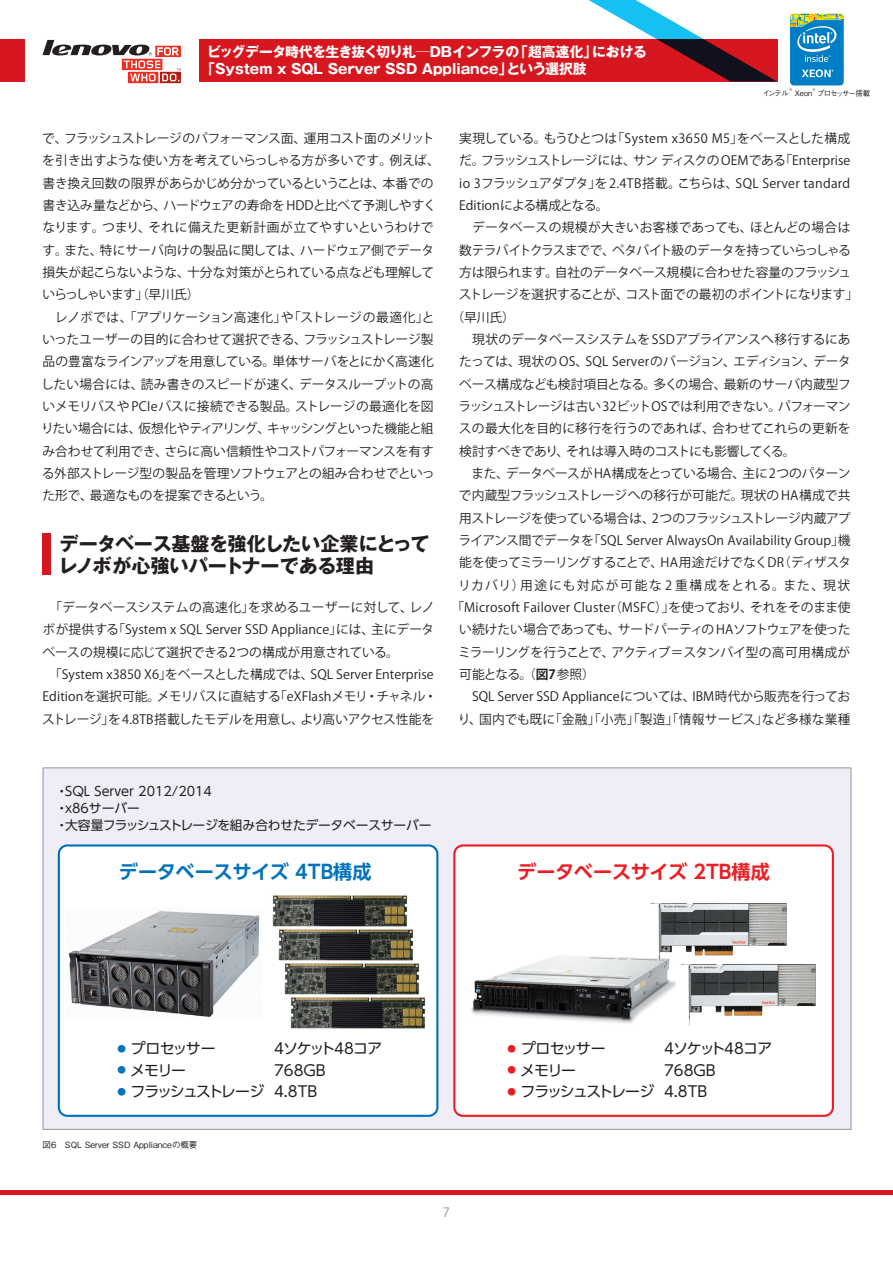
<style>
.page{position:relative;width:893px;height:1263px;background:#fff}
.page>*{position:absolute;margin:0;border:0;box-sizing:border-box;transform-origin:0 0}
.中見出し{font:700 19.2px "Gothic MB101 Pro";letter-spacing:-.005em;color:#231f20}
.t1{font:700 19.2px "UD Shin Go Pro De";letter-spacing:-.005em;color:#0072bc}
.t2{font:700 19.2px "UD Shin Go Pro De";letter-spacing:-.005em;color:#ee1d23}
.t3{font:14.85px "UD Shin Go Pro";letter-spacing:-.06em;color:#231f20}
.t4{font:14.85px "UD Shin Go Pro";letter-spacing:-.11em;color:#231f20}
.t5{font:700 13.8px/17px "Gothic MB101 Pro";color:#fff}
._3段本文{font:12.75px/22.4px "Koz Go Pro";letter-spacing:-.005em;color:#231f20;text-align:justify}
._3段本文-2{font:12.75px/22.4px "Koz Go Pro";letter-spacing:-.025em;color:#231f20}
.t6{font:12.75px/17px "UD Shin Go Pro";color:#231f20}
._3段本文-3{font:12.75px "Koz Go Pro";letter-spacing:.02em;color:#231f20}
._3段本文-4{font:12.75px "Koz Go Pro";letter-spacing:-.05em;color:#231f20}
._3段本文-5{font:12.75px "Koz Go Pro";letter-spacing:-.06em;color:#231f20}
._3段本文-6{font:12.75px "Koz Go Pro";letter-spacing:-.03em;color:#231f20}
._3段本文-7{font:12.75px "Koz Go Pro";letter-spacing:-.035em;color:#231f20}
._3段本文-8{font:12.75px "Koz Go Pro";letter-spacing:.015em;color:#231f20}
._3段本文-9{font:12.75px "Koz Go Pro";letter-spacing:-.04em;color:#231f20}
._3段本文-10{font:12.75px "Koz Go Pro";letter-spacing:.135em;color:#231f20}
.t7{font:12.75px "Koz Go Pro";color:#939598}
.キャプション{font:500 8.55px "Gothic BBB Pro";color:#231f20}
.t8{font:500 7.5px "Gothic BBB Pro";letter-spacing:-.1em;color:#231f20}
.t9{font:500 3.75px "Gothic BBB Pro";color:#231f20}
.s1{font-weight:700}
</style>
<div class="page">
<div style="left:0;top:39px;width:25px;height:43px;background:#d7171f"></div>
<svg style="left:43px;top:40px;width:138px;height:43px"></svg>
<hr style="left:0;top:1191px;width:893px;height:4px;background:#d7171f">
<div style="left:199px;top:39px;width:578px;height:43px;background:#d7171f"></div>
<svg style="left:588px;top:0;width:189px;height:82px"></svg>
<svg style="left:790px;top:14px;width:54px;height:71px;background:#3596be"></svg>
<div style="left:43px;top:534px;width:8px;height:41px;background:#d7171f"></div>
<div style="left:44px;top:768px;width:807px;height:361px;background:#efeef6"></div>
<div style="left:59px;top:845px;width:378px;height:271px;background:#fff;border-radius:9px"></div>
<div style="left:58px;top:844px;width:380px;height:273px;border:2px solid #0072bc;border-radius:9px"></div>
<div style="left:454px;top:845px;width:379px;height:271px;background:#fff;border-radius:9px"></div>
<div style="left:453px;top:844px;width:381px;height:273px;border:2px solid #ee1d23;border-radius:9px"></div>
<img style="left:471px;top:955px;width:204px;height:69px">
<img style="left:68px;top:911px;width:192px;height:107px">
<img style="left:272px;top:895px;width:136px;height:31px">
<img style="left:278px;top:929px;width:136px;height:31px">
<img style="left:284px;top:963px;width:136px;height:31px">
<img style="left:290px;top:997px;width:136px;height:31px">
<img style="left:646px;top:903px;width:141px;height:66px">
<img style="left:675px;top:959px;width:141px;height:66px">
<p class="t5" style="left:201px;top:42px;width:447px;text-indent:6px">ビッグデータ時代を生き抜く切り札─DBインフラの「超高速化」における「System x SQL Server SSD Appliance」という選択肢</p>
<p class="t5" style="left:208px;top:42px;width:446px">OSSクラウド基盤の大本命「OpenStack」<br>─ 導入の基礎から「本番環境」を視野に入れた運用のコツまでを理解する</p>
<p class="_3段本文-2" style="left:42px;top:128px;width:399px">で、フラッシュストレージのパフォーマンス面、運用コスト面のメリットを引き出すような使い方を考えていらっしゃる方が多いです。例えば、書き換え回数の限界があらかじめ分かっているということは、本番での書き込み量などから、ハードウェアの寿命をHDDと比べて予測しやすくなります。つまり、それに備えた更新計画が立てやすいというわけです。また、特にサーバ向けの製品に関しては、ハードウェア側でデータ損失が起こらないような、十分な対策がとられている点なども理解していらっしゃいます」（早川氏）</p>
<p class="_3段本文" style="left:41px;top:306px;width:395px">　レノボでは、「アプリケーション高速化」や「ストレージの最適化」といったユーザーの目的に合わせて選択できる、フラッシュストレージ製品の豊富なラインアップを用意している。単体サーバをとにかく高速化したい場合には、読み書きのスピードが速く、データスループットの高いメモリバスや PCIeバスに接続できる製品。ストレージの最適化を図りたい場合には、仮想化やティアリング、キャッシングといった機能と組み合わせて利用でき、さらに高い信頼性やコストパフォーマンスを有する外部ストレージ型の製品を管理ソフトウェアとの組み合わせでといった形で、最適なものを提案できるという。</p>
<p class="中見出し" style="left:60px;top:527px;width:372px">データベース基盤を強化したい企業にとって</p>
<p class="中見出し" style="left:59px;top:550px;width:317px">レノボが心強いパートナーである理由</p>
<p class="_3段本文" style="left:43px;top:596px;width:394px">　「データベースシステムの高速化」を求めるユーザーに対して、レノボが提供する「System x SQL Server SSD Appliance」には、主にデータベースの規模に応じて選択できる2つの構成が用意されている。</p>
<p class="_3段本文" style="left:42px;top:663px;width:396px;text-align:left">　「System x3850 X6」をベースとした構成では、SQL Server Enterprise<br>Editionを選択可能。メモリバスに直結する「eXFlashメモリ・チャネル・ストレージ」を4.8TB搭載したモデルを用意し、より高いアクセス性能を</p>
<p class="t9" style="left:812px;top:87px;width:5px">®</p>
<p class="t8" style="left:817px;top:87px;width:55px">プロセッサー搭載</p>
<p class="_3段本文" style="left:459px;top:128px;width:393px">実現している。もうひとつは「System x3650 M5」をベースとした構成だ。フラッシュストレージには、サン ディスクの OEMである「Enterprise io 3フラッシュアダプタ」を2.4TB搭載。こちらは、SQL Server tandard Editionによる構成となる。</p>
<p class="_3段本文" style="left:459px;top:217px;width:393px">　データベースの規模が大きいお客様であっても、ほとんどの場合は</p>
<p class="_3段本文-5" style="left:459px;top:242px;width:393px">数テラバイトクラスまでで、ペタバイト級のデータを持っていらっしゃる</p>
<p class="_3段本文" style="left:459px;top:261px;width:394px">方は限られます。自社のデータベース規模に合わせた容量のフラッシュ</p>
<p class="_3段本文-6" style="left:459px;top:286px;width:401px">ストレージを選択することが、コスト面での最初のポイントになります」</p>
<p class="_3段本文" style="left:451px;top:306px;width:65px">（早川氏）</p>
<p class="_3段本文" style="left:459px;top:328px;width:394px">　現状のデータベースシステムを SSDアプライアンスへ移行するにあたっては、現状の OS、SQL Serverのバージョン、エディション、データベース構成なども検討項目となる。多くの場合、最新のサーバ内蔵型フラッシュストレージは古い32ビットOSでは利用できない。パフォーマンスの最大化を目的に移行を行うのであれば、合わせてこれらの更新を検討すべきであり、それは導入時のコストにも影響してくる。</p>
<p class="_3段本文" style="left:459px;top:462px;width:393px">　また、データベースがHA構成をとっている場合、主に2つのパターン</p>
<p class="_3段本文-8" style="left:459px;top:487px;width:393px">で内蔵型フラッシュストレージへの移行が可能だ。現状の HA構成で共</p>
<p class="_3段本文-7" style="left:459px;top:510px;width:393px">用ストレージを使っている場合は、2つのフラッシュストレージ内蔵アプ</p>
<p class="_3段本文" style="left:459px;top:529px;width:393px">ライアンス間でデータを「SQL Server AlwaysOn Availability Group」機</p>
<p class="_3段本文-4" style="left:459px;top:554px;width:393px">能を使ってミラーリングすることで、HA用途だけでなくDR（ディザスタ</p>
<p class="_3段本文-10" style="left:458px;top:577px;width:394px">リカバリ）用途にも対応が可能な 2重構成をとれる。また、現状</p>
<p class="_3段本文-3" style="left:451px;top:599px;width:401px">「Microsoft Failover Cluster（MSFC）」を使っており、それをそのまま使</p>
<p class="_3段本文-2" style="left:459px;top:619px;width:393px">い続けたい場合であっても、サードパーティの HAソフトウェアを使った</p>
<p class="_3段本文-9" style="left:458px;top:644px;width:394px">ミラーリングを行うことで、アクティブ＝スタンバイ型の高可用構成が</p>
<p class="_3段本文" style="left:459px;top:663px;width:137px">可能となる。（<span class="s1">図7</span>参照）</p>
<p class="_3段本文" style="left:458px;top:686px;width:394px">　SQL Server SSD Applianceについては、IBM時代から販売を行っており、国内でも既に「金融」「小売」「製造」「情報サービス」など多様な業種</p>
<p class="t8" style="left:763px;top:87px;width:28px">インテル</p>
<p class="t9" style="left:789px;top:87px;width:5px">®</p>
<p class="t8" style="left:795px;top:87px;width:19px">Xeon</p>
<p class="t6" style="left:56px;top:782px;width:378px">・SQL Server 2012/2014<br>・x86サーバー<br>・大容量フラッシュストレージを組み合わせたデータベースサーバー</p>
<p class="t1" style="left:119px;top:856px;width:254px">データベースサイズ 4TB構成</p>
<p class="t2" style="left:517px;top:856px;width:254px">データベースサイズ 2TB構成</p>
<p class="t3" style="left:118px;top:1037px;width:100px"><sup>●</sup> プロセッサー</p>
<p class="t3" style="left:274px;top:1037px;width:110px">4ソケット48コア</p>
<p class="t3" style="left:118px;top:1058px;width:70px"><sup>●</sup> メモリー</p>
<p class="t3" style="left:274px;top:1058px;width:53px">768GB</p>
<p class="t4" style="left:118px;top:1079px;width:201px"><sup>●</sup> フラッシュストレージ 4.8TB</p>
<p class="キャプション" style="left:43px;top:1138px;width:156px">図6　SQL Server SSD Applianceの概要</p>
<p class="t7" style="left:443px;top:1204px;width:9px">7</p>
<p class="t3" style="left:508px;top:1037px;width:100px"><sup>●</sup> プロセッサー</p>
<p class="t3" style="left:664px;top:1037px;width:110px">4ソケット48コア</p>
<p class="t3" style="left:508px;top:1058px;width:70px"><sup>●</sup> メモリー</p>
<p class="t3" style="left:664px;top:1058px;width:53px">768GB</p>
<p class="t4" style="left:508px;top:1079px;width:201px"><sup>●</sup> フラッシュストレージ 4.8TB</p>
</div>
